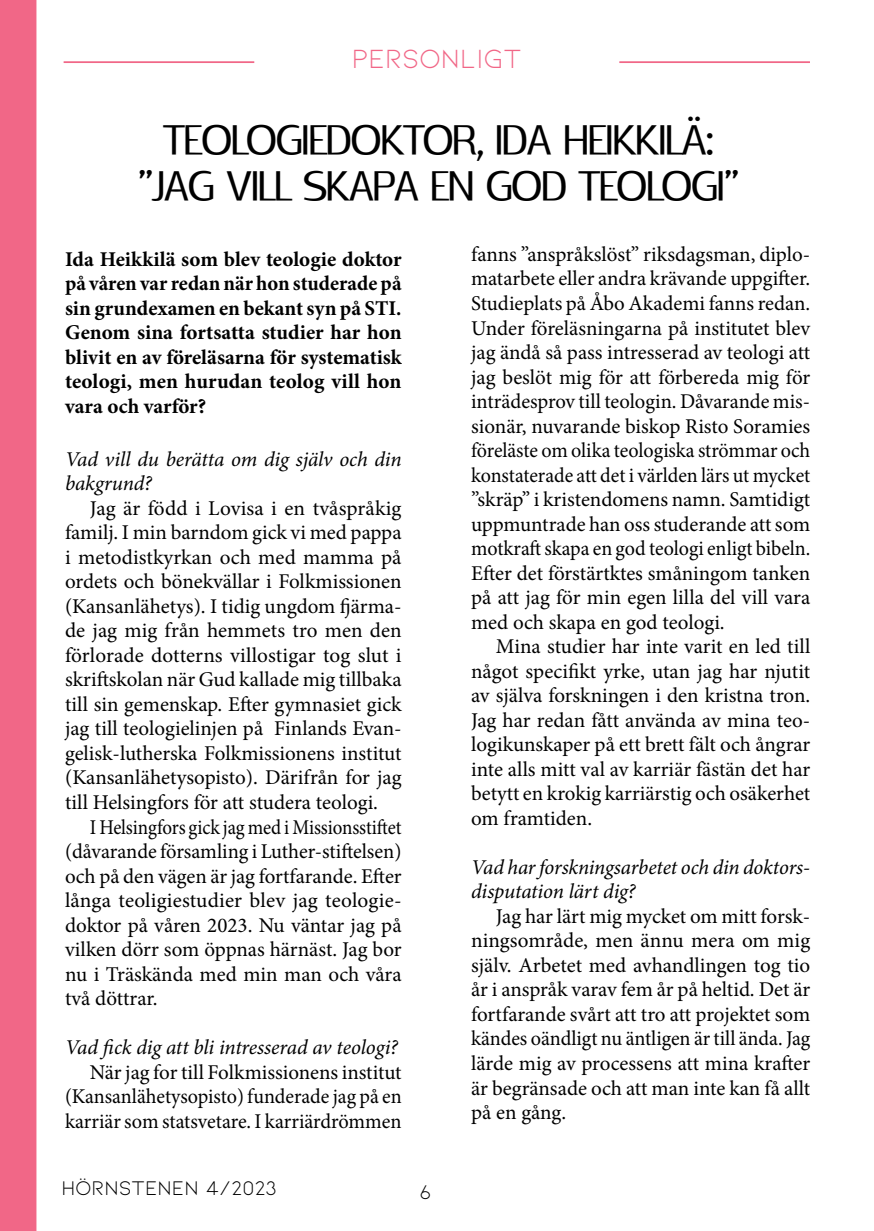
<style>
.page{position:relative;width:874px;height:1231px;background:#fff}
.page>*{position:absolute;margin:0;border:0;box-sizing:border-box;transform-origin:0 0}
.t1{font:42px/45.5px "Rabelo";letter-spacing:-.05em;color:#000;text-align:center}
.t2{font:28px "Kiona";color:#f16787}
.t3{font:21px/24.5px "Minion Pro";color:#000;text-align:justify}
.t4{font:21px/24.5px "Minion Pro";color:#000;text-align:justify;scale:.9 1}
.t5{font:700 21px/24.5px "Minion Pro";color:#000;text-align:justify}
.t6{font:italic 21px/24.5px "Minion Pro";letter-spacing:-.01em;color:#000}
.t7{font:21px "Kiona";letter-spacing:-.005em;color:#000}
</style>
<div class="page">
<div style="left:0;top:0;width:36px;height:1230px;background:#f16787"></div>
<hr style="left:64px;top:61px;width:190px;height:2px;background:#f16787">
<hr style="left:619px;top:61px;width:190px;height:2px;background:#f16787">
<h2 class="t2" style="left:351px;top:43px;width:171px">PERSONLIGT</h2>
<h1 class="t1" style="left:137px;top:118px;width:603px">TEOLOGIEDOKTOR, IDA HEIKKILÄ: ”JAG VILL SKAPA EN GOD TEOLOGI”</h1>
<p class="t5" style="left:65px;top:246px;width:338px">Ida Heikkilä som blev teologie doktor på våren var redan när hon studerade på sin grundexamen en bekant syn på STI.<br>Genom sina fortsatta studier har hon blivit en av föreläsarna för systematisk teologi, men hurudan teolog vill hon vara och varför?</p>
<p class="t6" style="left:65px;top:447px;width:338px">Vad vill du berätta om dig själv och din bakgrund?</p>
<p class="t3" style="left:65px;top:496px;width:338px;text-indent:25px">Jag är född i Lovisa i en tvåspråkig familj. I min barndom gick vi med pappa i metodistkyrkan och med mamma på ordets och bönekvällar i Folkmissionen (Kansanlähetys). I tidig ungdom fjärma&shy;de jag mig från hemmets tro men den förlorade dotterns villostigar tog slut i skriftskolan när Gud kallade mig tillbaka till sin gemenskap. Efter gymnasiet gick jag till teologielinjen på Finlands Evan&shy;gelisk-lutherska Folkmissionens institut (Kansanlähetysopisto). Därifrån for jag till Helsingfors för att studera teologi.</p>
<p class="t4" style="left:65px;top:814px;width:375px;text-indent:25px">I Helsingfors gick jag med i Missionsstiftet (dåvarande församling i Luther-stiftelsen) och på den vägen är jag fortfarande. Efter långa teoligiestudier blev jag teologie&shy;doktor på våren 2023. Nu väntar jag på vilken dörr som öppnas härnäst. Jag bor nu i Träskända med min man och våra två döttrar.</p>
<p class="t6" style="left:65px;top:1035px;width:334px">Vad fick dig att bli intresserad av teologi?</p>
<p class="t3" style="left:65px;top:1059px;width:338px;text-indent:25px">När jag for till Folkmissionens institut (Kansanlähetysopisto) funderade jag på en karriär som statsvetare. I karriärdrömmen</p>
<p class="t7" style="left:61px;top:1176px;width:217px">HÖRNSTENEN 4/2023</p>
<p class="t7" style="left:419px;top:1179px;width:13px">6</p>
<p class="t3" style="left:471px;top:242px;width:340px">fanns ”anspråkslöst” riksdagsman, diplo&shy;matarbete eller andra krävande uppgifter.<br>Studieplats på Åbo Akademi fanns redan.<br>Under föreläsningarna på institutet blev jag ändå så pass intresserad av teologi att jag beslöt mig för att förbereda mig för inträdesprov till teologin. Dåvarande mis&shy;sionär, nuvarande biskop Risto Soramies föreläste om olika teologiska strömmar och konstaterade att det i världen lärs ut mycket ”skräp” i kristendomens namn. Samtidigt uppmuntrade han oss studerande att som motkraft skapa en god teologi enligt bibeln.<br>Efter det förstärtktes småningom tanken på att jag för min egen lilla del vill vara med och skapa en god teologi.</p>
<p class="t3" style="left:471px;top:634px;width:340px;text-indent:25px">Mina studier har inte varit en led till något specifikt yrke, utan jag har njutit av själva forskningen i den kristna tron.<br>Jag har redan fått använda av mina teo&shy;logikunskaper på ett brett fält och ångrar inte alls mitt val av karriär fästän det har betytt en krokig karriärstig och osäkerhet om framtiden.</p>
<p class="t6" style="left:471px;top:854px;width:340px">Vad har forskningsarbetet och din doktors&shy;disputation lärt dig?</p>
<p class="t3" style="left:471px;top:903px;width:340px;text-indent:25px">Jag har lärt mig mycket om mitt forsk&shy;ningsområde, men ännu mera om mig själv. Arbetet med avhandlingen tog tio år i anspråk varav fem år på heltid. Det är fortfarande svårt att tro att projektet som kändes oändligt nu äntligen är till ända. Jag lärde mig av processens att mina krafter är begränsade och att man inte kan få allt på en gång.</p>
</div>
